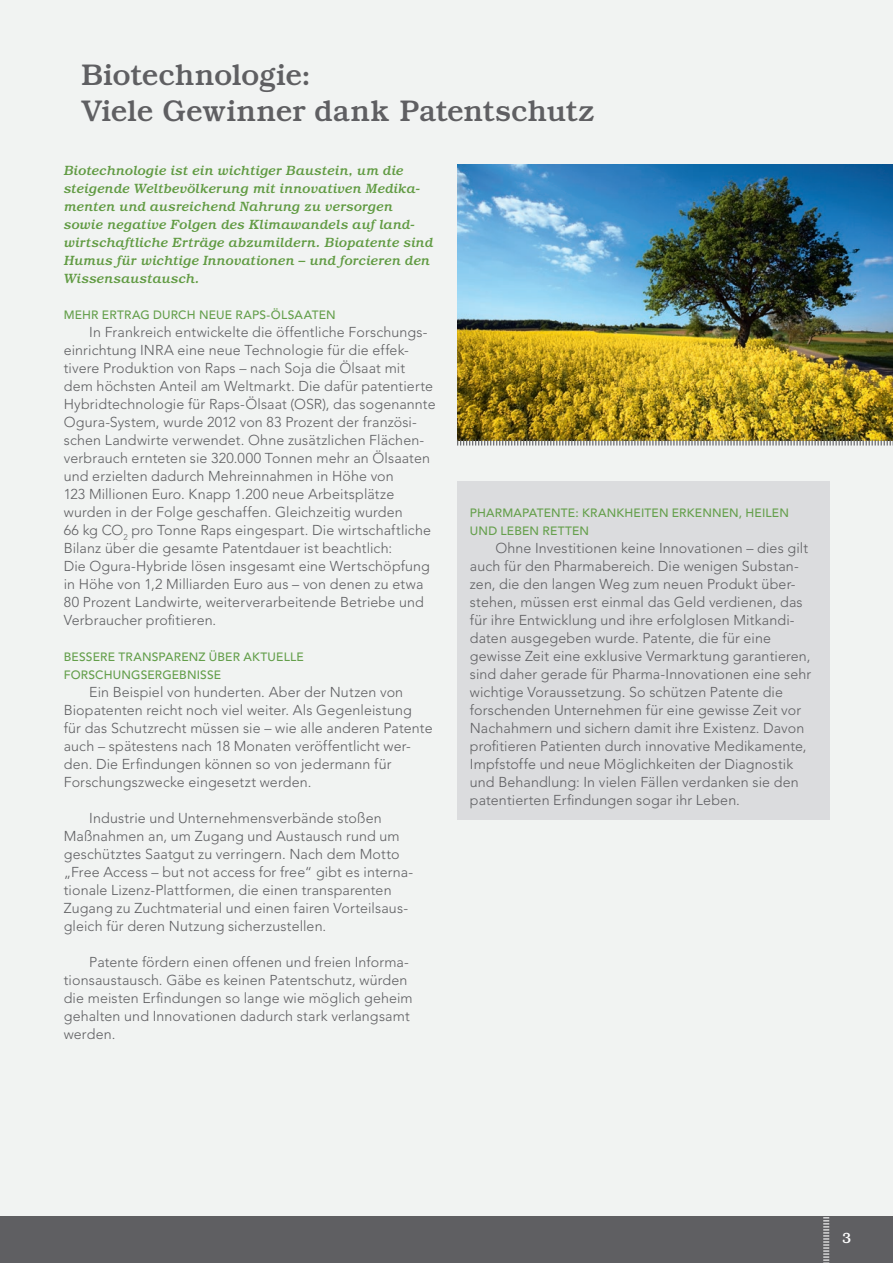
<style>
.page{position:relative;width:893px;height:1263px;background:#f1f3f2}
.page>*{position:absolute;margin:0;border:0;box-sizing:border-box;transform-origin:0 0}
.t1{font:500 30px/36px "Bookman Std";letter-spacing:-.01em;color:#5f5f62}
.t2{font:500 15px "Bookman Std";color:#fff}
.t3{font:300 14.25px/18px "Avenir LT Std";letter-spacing:.01em;color:#5f5f62}
.t4{font:italic 500 13.5px/18px "Bookman Std";letter-spacing:.005em;color:#619b43}
.t5{font:500 12px/18px "Avenir LT Std";letter-spacing:.015em;color:#649f4b}
</style>
<div class="page">
<div style="left:0;top:1216px;width:893px;height:47px;background:#5f5f62"></div>
<svg style="left:823px;top:1217px;width:6px;height:46px"></svg>
<div style="left:457px;top:481px;width:372px;height:339px;background:#dbdcde"></div>
<img style="left:457px;top:164px;width:436px;height:276px">
<svg style="left:457px;top:440px;width:436px;height:6px"></svg>
<h1 class="t1" style="left:82px;top:57px;width:514px">Biotechnologie:<br>Viele Gewinner dank Patentschutz</h1>
<p class="t4" style="left:64px;top:161px;width:371px">Biotechnologie ist ein wichtiger Baustein, um die steigende Weltbevölkerung mit innovativen Medika&shy;menten und ausreichend Nahrung zu versorgen sowie negative Folgen des Klimawandels auf land&shy;wirtschaftliche Erträge abzumildern. Biopatente sind Humus für wichtige Innovationen – und forcieren den Wissensaustausch.</p>
<p class="t5" style="left:64px;top:306px;width:273px">MEHR ERTRAG DURCH NEUE RAPS-ÖLSAATEN</p>
<p class="t3" style="left:64px;top:323px;width:373px;text-indent:26px">In Frankreich entwickelte die öffentliche Forschungs&shy;einrichtung INRA eine neue Technologie für die effek&shy;tivere Produktion von Raps – nach Soja die Ölsaat mit dem höchsten Anteil am Weltmarkt. Die dafür patentierte Hybridtechnologie für Raps-Ölsaat (OSR), das sogenannte Ogura-System, wurde 2012 von 83 Prozent der französi&shy;schen Landwirte verwendet. Ohne zusätzlichen Flächen&shy;verbrauch ernteten sie 320.000 Tonnen mehr an Ölsaaten und erzielten dadurch Mehreinnahmen in Höhe von<br>123 Millionen Euro. Knapp 1.200 neue Arbeitsplätze wurden in der Folge geschaffen. Gleichzeitig wurden<br>66 kg CO<sub>2</sub> pro Tonne Raps eingespart. Die wirtschaftliche Bilanz über die gesamte Patentdauer ist beachtlich:<br>Die Ogura-Hybride lösen insgesamt eine Wertschöpfung in Höhe von 1,2 Milliarden Euro aus – von denen zu etwa 80 Prozent Landwirte, weiterverarbeitende Betriebe und Verbraucher profitieren.</p>
<p class="t5" style="left:64px;top:648px;width:242px">BESSERE TRANSPARENZ ÜBER AKTUELLE<br>FORSCHUNGSERGEBNISSE</p>
<p class="t3" style="left:64px;top:683px;width:370px;text-indent:26px">Ein Beispiel von hunderten. Aber der Nutzen von Biopatenten reicht noch viel weiter. Als Gegenleistung<br>für das Schutzrecht müssen sie – wie alle anderen Patente auch – spätestens nach 18 Monaten veröffentlicht wer&shy;den. Die Erfindungen können so von jedermann für Forschungszwecke eingesetzt werden.</p>
<p class="t3" style="left:64px;top:809px;width:350px;text-indent:26px">Industrie und Unternehmensverbände stoßen Maßnahmen an, um Zugang und Austausch rund um geschütztes Saatgut zu verringern. Nach dem Motto „Free Access – but not access for free“ gibt es interna&shy;tionale Lizenz-Plattformen, die einen transparenten Zugang zu Zuchtmaterial und einen fairen Vorteilsaus&shy;gleich für deren Nutzung sicherzustellen.</p>
<p class="t3" style="left:64px;top:953px;width:350px;text-indent:26px">Patente fördern einen offenen und freien Informa&shy;tionsaustausch. Gäbe es keinen Patentschutz, würden die meisten Erfindungen so lange wie möglich geheim gehalten und Innovationen dadurch stark verlangsamt werden.</p>
<p class="t5" style="left:470px;top:504px;width:320px">PHARMAPATENTE: KRANKHEITEN ERKENNEN, HEILEN<br>UND LEBEN RETTEN</p>
<p class="t3" style="left:470px;top:539px;width:343px;text-indent:26px">Ohne Investitionen keine Innovationen – dies gilt auch für den Pharmabereich. Die wenigen Substan&shy;zen, die den langen Weg zum neuen Produkt über&shy;stehen, müssen erst einmal das Geld verdienen, das für ihre Entwicklung und ihre erfolglosen Mitkandi&shy;daten ausgegeben wurde. Patente, die für eine gewisse Zeit eine exklusive Vermarktung garantieren, sind daher gerade für Pharma-Innovationen eine sehr wichtige Voraussetzung. So schützen Patente die forschenden Unternehmen für eine gewisse Zeit vor Nachahmern und sichern damit ihre Existenz. Davon profitieren Patienten durch innovative Medikamente, Impfstoffe und neue Möglichkeiten der Diagnostik und Behandlung: In vielen Fällen verdanken sie den patentierten Erfindungen sogar ihr Leben.</p>
<p class="t2" style="left:842px;top:1229px;width:11px">3</p>
</div>
